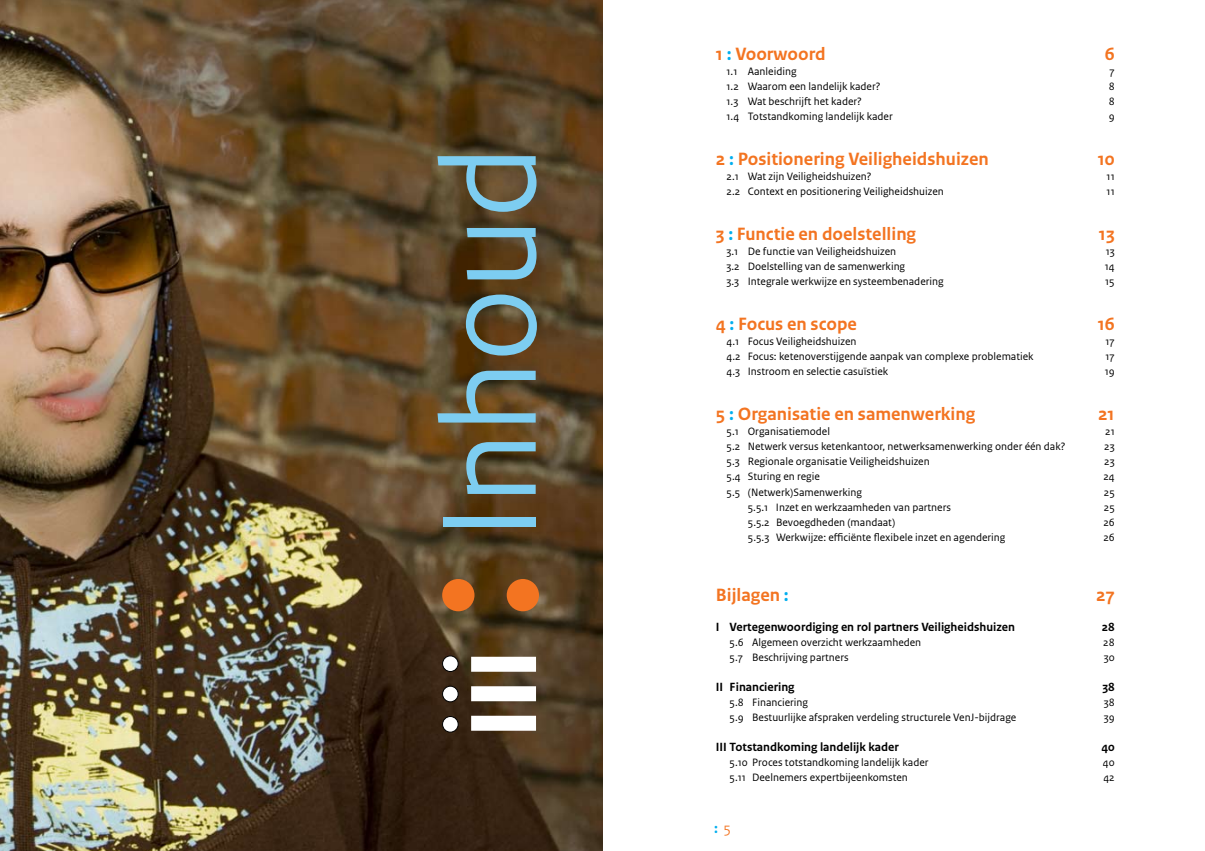
<style>
.page{position:relative;width:1205px;height:851px;background:#fff}
.page>*{position:absolute;margin:0;border:0;box-sizing:border-box;transform-origin:0 0}
.t1{font:140.38px "Rijksoverheid Sans Heading";color:#7dcdf1}
.t2{font:700 18.75px "Rijksoverheid Sans Text";color:#f37421}
.t3{font:700 15px "Rijksoverheid Sans Text";color:#00aeef}
.t4{font:700 12.5px "Rijksoverheid Sans Text";color:#000}
.t5{font:11.25px "Rijksoverheid Sans Text";color:#000}
.s1{color:#00aeef}
.s2{font-family:"Rijksoverheid Sans Heading";font-weight:400;color:#f37421}
</style>
<div class="page">
<img style="left:0;top:0;width:602px;height:850px">
<div style="left:442px;top:579px;width:32px;height:32px;background:#f37421;border-radius:50%"></div>
<div style="left:507px;top:579px;width:32px;height:32px;background:#f37421;border-radius:50%"></div>
<svg style="left:471px;top:656px;width:65px;height:74px"></svg>
<div style="left:442px;top:655px;width:16px;height:16px;background:#fff;border-radius:50%"></div>
<div style="left:442px;top:655px;width:17px;height:17px;border:1px solid #000;border-radius:50%"></div>
<div style="left:442px;top:686px;width:16px;height:15px;background:#fff;border-radius:50%"></div>
<div style="left:442px;top:685px;width:17px;height:17px;border:1px solid #000;border-radius:50%"></div>
<svg style="left:442px;top:716px;width:16px;height:16px"></svg>
<div style="left:442px;top:715px;width:17px;height:17px;border:1px solid #000;border-radius:50%"></div>
<h1 class="t1" style="left:409px;top:539px;width:395px;rotate:-90deg">Inhoud</h1>
<h2 class="t2" style="left:716px;top:43px;width:111px">1 <span class="s1">:</span> Voorwoord</h2>
<h2 class="t2" style="left:1105px;top:43px;width:11px">6</h2>
<p class="t5" style="left:726px;top:65px;width:72px">1.1 Aanleiding</p>
<p class="t5" style="left:1109px;top:65px;width:7px">7</p>
<p class="t5" style="left:726px;top:80px;width:155px">1.2 Waarom een landelijk kader?</p>
<p class="t5" style="left:1109px;top:80px;width:7px">8</p>
<p class="t5" style="left:726px;top:95px;width:137px">1.3 Wat beschrijft het kader?</p>
<p class="t5" style="left:1109px;top:95px;width:7px">8</p>
<p class="t5" style="left:726px;top:110px;width:168px">1.4 Totstandkoming landelijk kader</p>
<p class="t5" style="left:1109px;top:110px;width:7px">9</p>
<h2 class="t2" style="left:716px;top:148px;width:274px">2 <span class="s1">:</span> Positionering Veiligheidshuizen</h2>
<h2 class="t2" style="left:1098px;top:148px;width:18px">10</h2>
<p class="t5" style="left:726px;top:170px;width:147px">2.1 Wat zijn Veiligheidshuizen?</p>
<p class="t5" style="left:1106px;top:170px;width:10px">11</p>
<p class="t5" style="left:726px;top:185px;width:219px">2.2 Context en positionering Veiligheidshuizen</p>
<p class="t5" style="left:1106px;top:185px;width:10px">11</p>
<h2 class="t2" style="left:716px;top:223px;width:202px">3 <span class="s1">:</span> Functie en doelstelling</h2>
<h2 class="t2" style="left:1099px;top:223px;width:17px">13</h2>
<p class="t5" style="left:726px;top:245px;width:171px">3.1 De functie van Veiligheidshuizen</p>
<p class="t5" style="left:1105px;top:245px;width:11px">13</p>
<p class="t5" style="left:726px;top:260px;width:180px">3.2 Doelstelling van de samenwerking</p>
<p class="t5" style="left:1105px;top:260px;width:11px">14</p>
<p class="t5" style="left:726px;top:275px;width:219px">3.3 Integrale werkwijze en systeembenadering</p>
<p class="t5" style="left:1105px;top:275px;width:11px">15</p>
<h2 class="t2" style="left:716px;top:313px;width:143px">4 <span class="s1">:</span> Focus en scope</h2>
<h2 class="t2" style="left:1098px;top:313px;width:18px">16</h2>
<p class="t5" style="left:726px;top:335px;width:131px">4.1 Focus Veiligheidshuizen</p>
<p class="t5" style="left:1105px;top:335px;width:11px">17</p>
<p class="t5" style="left:726px;top:350px;width:309px">4.2 Focus: ketenoverstijgende aanpak van complexe problematiek</p>
<p class="t5" style="left:1105px;top:350px;width:11px">17</p>
<p class="t5" style="left:726px;top:365px;width:163px">4.3 Instroom en selectie casuïstiek</p>
<p class="t5" style="left:1104px;top:365px;width:12px">19</p>
<h2 class="t2" style="left:716px;top:403px;width:261px">5 <span class="s1">:</span> Organisatie en samenwerking</h2>
<h2 class="t2" style="left:1098px;top:403px;width:18px">21</h2>
<p class="t5" style="left:726px;top:425px;width:105px">5.1 Organisatiemodel</p>
<p class="t5" style="left:1105px;top:425px;width:11px">21</p>
<p class="t5" style="left:726px;top:440px;width:340px">5.2 Netwerk versus ketenkantoor, netwerksamenwerking onder één dak?</p>
<p class="t5" style="left:1104px;top:440px;width:12px">23</p>
<p class="t5" style="left:726px;top:455px;width:205px">5.3 Regionale organisatie Veiligheidshuizen</p>
<p class="t5" style="left:1104px;top:455px;width:12px">23</p>
<p class="t5" style="left:726px;top:470px;width:95px">5.4 Sturing en regie</p>
<p class="t5" style="left:1103px;top:470px;width:13px">24</p>
<p class="t5" style="left:726px;top:485px;width:137px">5.5 (Netwerk)Samenwerking</p>
<p class="t5" style="left:1104px;top:485px;width:12px">25</p>
<p class="t5" style="left:748px;top:500px;width:205px">5.5.1 Inzet en werkzaamheden van partners</p>
<p class="t5" style="left:1104px;top:500px;width:12px">25</p>
<p class="t5" style="left:748px;top:515px;width:149px">5.5.2 Bevoegdheden (mandaat)</p>
<p class="t5" style="left:1103px;top:515px;width:13px">26</p>
<p class="t5" style="left:748px;top:530px;width:259px">5.5.3 Werkwijze: efficiënte flexibele inzet en agendering</p>
<p class="t5" style="left:1103px;top:530px;width:13px">26</p>
<h2 class="t2" style="left:716px;top:583px;width:74px">Bijlagen <span class="s1">:</span></h2>
<h2 class="t2" style="left:1096px;top:583px;width:20px">27</h2>
<p class="t4" style="left:716px;top:619px;width:301px">I Vertegenwoordiging en rol partners Veiligheidshuizen</p>
<p class="t4" style="left:1102px;top:619px;width:14px">28</p>
<p class="t5" style="left:729px;top:635px;width:193px">5.6 Algemeen overzicht werkzaamheden</p>
<p class="t5" style="left:1103px;top:635px;width:13px">28</p>
<p class="t5" style="left:729px;top:650px;width:120px">5.7 Beschrijving partners</p>
<p class="t5" style="left:1104px;top:650px;width:12px">30</p>
<p class="t4" style="left:716px;top:679px;width:80px">II Financiering</p>
<p class="t4" style="left:1102px;top:679px;width:14px">38</p>
<p class="t5" style="left:729px;top:695px;width:80px">5.8 Financiering</p>
<p class="t5" style="left:1104px;top:695px;width:12px">38</p>
<p class="t5" style="left:729px;top:710px;width:288px">5.9 Bestuurlijke afspraken verdeling structurele VenJ-bijdrage</p>
<p class="t5" style="left:1104px;top:710px;width:12px">39</p>
<p class="t4" style="left:716px;top:739px;width:184px">III Totstandkoming landelijk kader</p>
<p class="t4" style="left:1101px;top:739px;width:15px">40</p>
<p class="t5" style="left:729px;top:755px;width:200px">5.10 Proces totstandkoming landelijk kader</p>
<p class="t5" style="left:1103px;top:755px;width:13px">40</p>
<p class="t5" style="left:729px;top:770px;width:180px">5.11 Deelnemers expertbijeenkomsten</p>
<p class="t5" style="left:1103px;top:770px;width:13px">42</p>
<h3 class="t3" style="left:714px;top:819px;width:18px">: <span class="s2">5</span></h3>
</div>
